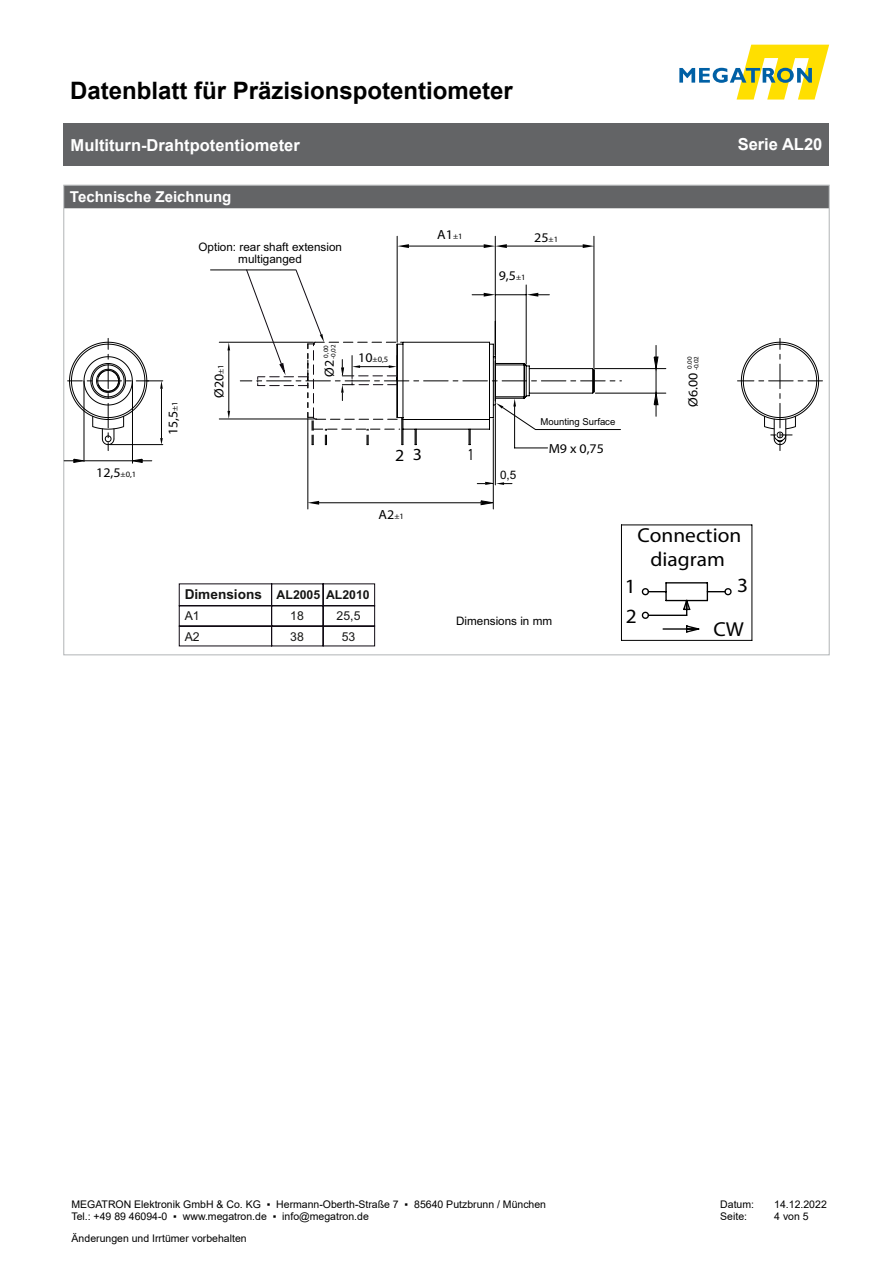
<style>
.page{position:relative;width:893px;height:1263px;background:#fff}
.page>*{position:absolute;margin:0;border:0;box-sizing:border-box;transform-origin:0 0}
.t1{font:700 24px "Arial";color:#000}
.t2{font:20.25px/24.5px "Arial";color:#000;text-align:center;scale:1.05 1}
.t3{font:16.95px "Arial";color:#000;scale:1.05 1}
.t4{font:16.95px "Arial";color:#000;scale:.7 1}
.t5{font:700 16.5px "Arial";color:#fff}
.t6{font:700 15px "Arial";color:#fff}
.t7{font:13.2px "Arial";color:#000;scale:1.05 1}
.t8{font:700 12.3px/20.9px "Arial";color:#151514}
.t9{font:12.3px "Arial";color:#151514}
.t10{font:11.7px/12.3px "Arial";color:#000;text-align:center}
.t11{font:10.5px/12.6px "Arial";color:#000}
.t12{font:9.6px "Arial";color:#000}
.t13{font:8.25px "Arial";color:#000;scale:1.05 1}
.t14{font:6.6px/7.4px "Arial";color:#000;text-align:right;scale:1.05 1}
.s1{font-size:8.25px}
.s2{font-size:13.2px}
.s3{font-size:13.65px}
.s4{font-weight:400}
</style>
<div class="page">
<svg style="left:679px;top:45px;width:150px;height:55px"></svg>
<div style="left:64px;top:123px;width:765px;height:43px;background:#636466"></div>
<div style="left:66px;top:187px;width:761px;height:21px;background:#636466"></div>
<hr style="left:397px;top:236px;width:1px;height:106px;background:#000">
<hr style="left:409px;top:246px;width:75px;height:1px;background:#000">
<hr style="left:495px;top:236px;width:1px;height:119px;background:#000">
<hr style="left:594px;top:236px;width:1px;height:132px;background:#000">
<hr style="left:507px;top:246px;width:77px;height:1px;background:#000">
<hr style="left:594px;top:368px;width:72px;height:1px;background:#000">
<hr style="left:595px;top:393px;width:71px;height:1px;background:#000">
<hr style="left:621px;top:640px;width:131px;height:1px;background:#000">
<hr style="left:621px;top:525px;width:1px;height:115px;background:#000">
<hr style="left:621px;top:524px;width:131px;height:1px;background:#000">
<hr style="left:751px;top:525px;width:1px;height:115px;background:#000">
<svg style="left:737px;top:338px;width:85px;height:113px"></svg>
<svg style="left:641px;top:582px;width:91px;height:51px"></svg>
<svg style="left:397px;top:244px;width:12px;height:4px"></svg>
<svg style="left:654px;top:345px;width:4px;height:71px"></svg>
<hr style="left:219px;top:342px;width:94px;height:1px;background:#000">
<hr style="left:219px;top:419px;width:95px;height:1px;background:#000">
<hr style="left:228px;top:350px;width:1px;height:61px;background:#000">
<svg style="left:227px;top:411px;width:3px;height:8px"></svg>
<svg style="left:227px;top:342px;width:3px;height:8px"></svg>
<hr style="left:210px;top:269px;width:86px;height:1px;background:#000">
<hr style="left:495px;top:406px;width:1px;height:79px;background:#000">
<hr style="left:493px;top:418px;width:1px;height:91px;background:#000">
<hr style="left:317px;top:502px;width:164px;height:1px;background:#000">
<svg style="left:308px;top:501px;width:11px;height:4px"></svg>
<svg style="left:480px;top:500px;width:13px;height:5px"></svg>
<hr style="left:307px;top:418px;width:1px;height:91px;background:#000">
<hr style="left:84px;top:381px;width:1px;height:81px;background:#000">
<hr style="left:132px;top:381px;width:1px;height:82px;background:#000">
<hr style="left:84px;top:460px;width:48px;height:1px;background:#000">
<svg style="left:64px;top:458px;width:20px;height:5px"></svg>
<svg style="left:133px;top:458px;width:19px;height:5px"></svg>
<svg style="left:477px;top:482px;width:35px;height:3px"></svg>
<svg style="left:484px;top:244px;width:23px;height:4px"></svg>
<svg style="left:583px;top:244px;width:11px;height:4px"></svg>
<svg style="left:68px;top:338px;width:95px;height:113px"></svg>
<svg style="left:179px;top:583px;width:196px;height:63px"></svg>
<svg style="left:240px;top:269px;width:381px;height:180px"></svg>
<h1 class="t1" style="left:70px;top:73px;width:444px">Datenblatt für Präzisionspotentiometer</h1>
<h3 class="t5" style="left:71px;top:133px;width:231px">Multiturn-Drahtpotentiometer</h3>
<h3 class="t5" style="left:738px;top:133px;width:86px">Serie AL20</h3>
<h3 class="t6" style="left:70px;top:186px;width:163px">Technische Zeichnung</h3>
<p class="t10" style="left:199px;top:241px;width:145px">Option: rear shaft extension multiganged</p>
<p class="t7" style="left:437px;top:226px;width:26px">A1<span class="s1">±1</span></p>
<p class="t7" style="left:534px;top:230px;width:24px">25<span class="s1">±1</span></p>
<p class="t7" style="left:499px;top:268px;width:27px">9,5<span class="s1">±1</span></p>
<p class="t7" style="left:96px;top:464px;width:40px">12,5<span class="s1">±0,1</span></p>
<p class="t7" style="left:165px;top:435px;width:34px;rotate:-90deg">15,5<span class="s1">±1</span></p>
<p class="t7" style="left:211px;top:398px;width:33px;rotate:-90deg">Ø20<span class="s1">±1</span></p>
<p class="t14" style="left:322px;top:377px;width:32px;rotate:-90deg"><span class="s2">Ø2</span> 0,00 -0,02</p>
<p class="t13" style="left:358px;top:354px;width:30px"><span class="s2">10</span>±0,5</p>
<h3 class="t3" style="left:395px;top:444px;width:27px">2 3</h3>
<h3 class="t4" style="left:468px;top:444px;width:10px">1</h3>
<p class="t10" style="left:500px;top:469px;width:18px">0,5</p>
<p class="t12" style="left:541px;top:416px;width:76px">Mounting Surface</p>
<p class="t7" style="left:549px;top:440px;width:54px">M9 x 0,75</p>
<p class="t14" style="left:692px;top:370px;width:15px;rotate:-90deg">-0.02</p>
<p class="t7" style="left:685px;top:407px;width:50px;rotate:-90deg">Ø6.00 <sup>0.00</sup></p>
<p class="t7" style="left:379px;top:507px;width:26px">A2<span class="s1">±1</span></p>
<p class="t8" style="left:185px;top:585px;width:187px"><span class="s3">Dimensions</span> AL2005 AL2010<br><span class="s4">A1</span></p>
<p class="t9" style="left:290px;top:608px;width:15px">18</p>
<p class="t9" style="left:337px;top:608px;width:25px">25,5</p>
<p class="t9" style="left:185px;top:628px;width:16px">A2</p>
<p class="t9" style="left:290px;top:628px;width:15px">38</p>
<p class="t9" style="left:342px;top:628px;width:15px">53</p>
<p class="t10" style="left:456px;top:614px;width:98px">Dimensions in mm</p>
<h2 class="t2" style="left:637px;top:522px;width:100px">Connection diagram</h2>
<h2 class="t2" style="left:625px;top:574px;width:12px">1</h2>
<h2 class="t2" style="left:626px;top:604px;width:12px">2</h2>
<h2 class="t2" style="left:737px;top:572px;width:12px">3</h2>
<h2 class="t2" style="left:713px;top:616px;width:31px">CW</h2>
<p class="t11" style="left:71px;top:1198px;width:476px">MEGATRON Elektronik GmbH &amp; Co. KG ▪ Hermann-Oberth-Straße 7 ▪ 85640 Putzbrunn / München<br>Tel.: +49 89 46094-0 ▪ www.megatron.de ▪ info@megatron.de</p>
<p class="t11" style="left:720px;top:1198px;width:35px">Datum:</p>
<p class="t11" style="left:774px;top:1198px;width:54px">14.12.2022</p>
<p class="t11" style="left:720px;top:1210px;width:28px">Seite:</p>
<p class="t11" style="left:774px;top:1210px;width:36px">4 von 5</p>
<p class="t11" style="left:72px;top:1232px;width:177px">Änderungen und Irrtümer vorbehalten</p>
</div>
